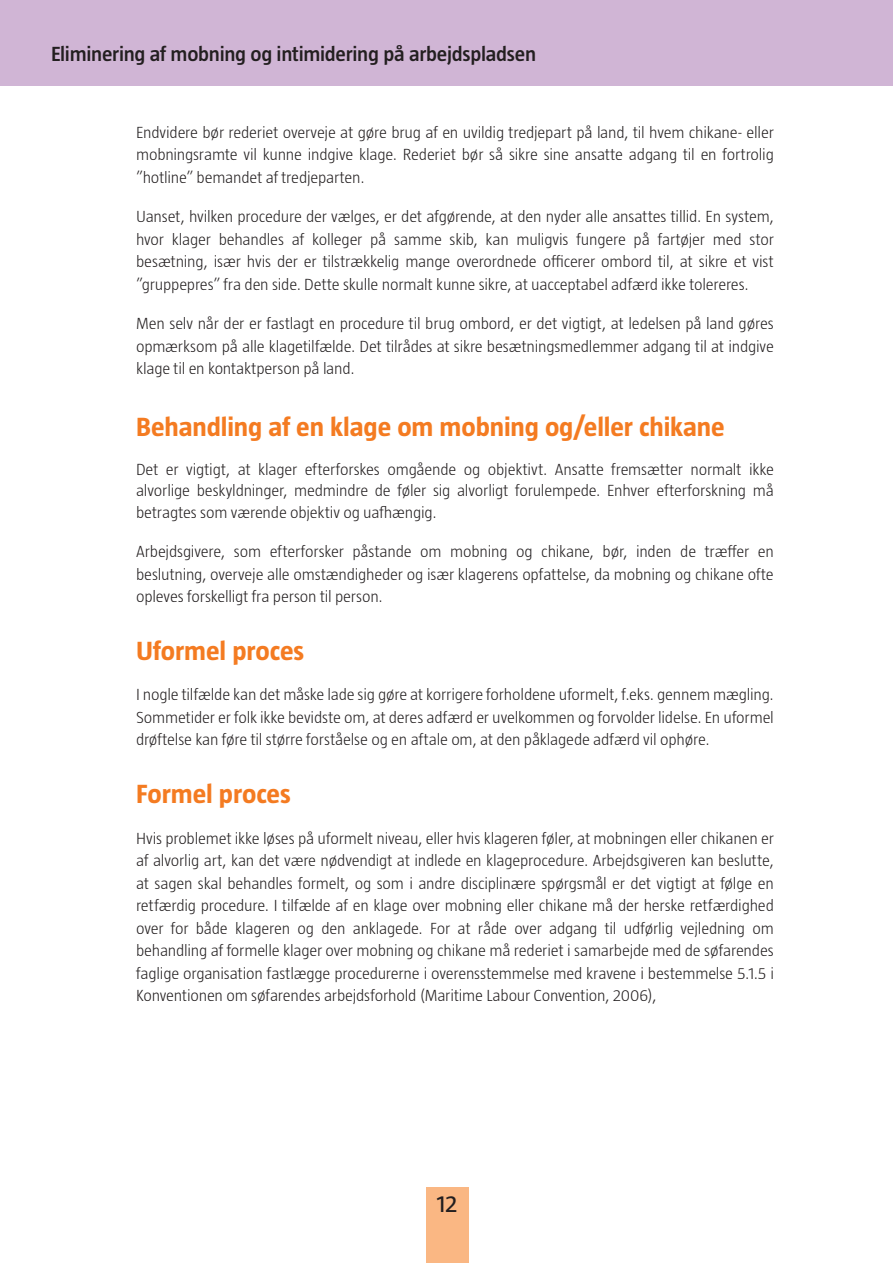
<style>
.page{position:relative;width:893px;height:1263px;background:#fff}
.page>*{position:absolute;margin:0;border:0;box-sizing:border-box;transform-origin:0 0}
.Titre_3{font:700 27px "Taz";letter-spacing:-.005em;color:#f47b21;scale:1.05 1}
.t1{font:24px "Taz";color:#231f20;scale:1.05 1}
.Section_Heading{font:600 21px "Taz";letter-spacing:-.01em;color:#231f20;scale:1.05 1}
.Body{font:300 16.5px/22.5px "Taz";letter-spacing:-.01em;color:#231f20;text-align:justify}
</style>
<div class="page">
<div style="left:426px;top:1187px;width:42px;height:76px;background:#fab783"></div>
<div style="left:0;top:0;width:893px;height:85px;background:#d0b5d5"></div>
<p class="Section_Heading" style="left:51px;top:42px;width:464px">Eliminering af mobning og intimidering på arbejdspladsen</p>
<p class="Body" style="left:136px;top:121px;width:639px">Endvidere bør rederiet overveje at gøre brug af en uvildig tredjepart på land, til hvem chikane- eller mobningsramte vil kunne indgive klage. Rederiet bør så sikre sine ansatte adgang til en fortrolig ”hotline” bemandet af tredjeparten.</p>
<p class="Body" style="left:136px;top:205px;width:639px">Uanset, hvilken procedure der vælges, er det afgørende, at den nyder alle ansattes tillid. En system, hvor klager behandles af kolleger på samme skib, kan muligvis fungere på fartøjer med stor besætning, især hvis der er tilstrækkelig mange overordnede officerer ombord til, at sikre et vist ”gruppepres” fra den side. Dette skulle normalt kunne sikre, at uacceptabel adfærd ikke tolereres.</p>
<p class="Body" style="left:136px;top:312px;width:639px">Men selv når der er fastlagt en procedure til brug ombord, er det vigtigt, at ledelsen på land gøres opmærksom på alle klagetilfælde. Det tilrådes at sikre besætningsmedlemmer adgang til at indgive klage til en kontaktperson på land.</p>
<p class="Titre_3" style="left:136px;top:412px;width:562px">Behandling af en klage om mobning og/eller chikane</p>
<p class="Body" style="left:136px;top:459px;width:639px;line-height:21px">Det er vigtigt, at klager efterforskes omgående og objektivt. Ansatte fremsætter normalt ikke alvorlige beskyldninger, medmindre de føler sig alvorligt forulempede. Enhver efterforskning må betragtes som værende objektiv og uafhængig.</p>
<p class="Body" style="left:136px;top:540px;width:639px">Arbejdsgivere, som efterforsker påstande om mobning og chikane, bør, inden de træffer en beslutning, overveje alle omstændigheder og især klagerens opfattelse, da mobning og chikane ofte opleves forskelligt fra person til person.</p>
<p class="Titre_3" style="left:136px;top:635px;width:162px">Uformel proces</p>
<p class="Body" style="left:136px;top:683px;width:639px">I nogle tilfælde kan det måske lade sig gøre at korrigere forholdene uformelt, f.eks. gennem mægling.<br>Sommetider er folk ikke bevidste om, at deres adfærd er uvelkommen og forvolder lidelse. En uformel drøftelse kan føre til større forståelse og en aftale om, at den påklagede adfærd vil ophøre.</p>
<p class="Titre_3" style="left:136px;top:779px;width:149px">Formel proces</p>
<p class="Body" style="left:136px;top:827px;width:639px">Hvis problemet ikke løses på uformelt niveau, eller hvis klageren føler, at mobningen eller chikanen er af alvorlig art, kan det være nødvendigt at indlede en klageprocedure. Arbejdsgiveren kan beslutte, at sagen skal behandles formelt, og som i andre disciplinære spørgsmål er det vigtigt at følge en retfærdig procedure. I tilfælde af en klage over mobning eller chikane må der herske retfærdighed over for både klageren og den anklagede. For at råde over adgang til udførlig vejledning om behandling af formelle klager over mobning og chikane må rederiet i samarbejde med de søfarendes faglige organisation fastlægge procedurerne i overensstemmelse med kravene i bestemmelse 5.1.5 i Konventionen om søfarendes arbejdsforhold (Maritime Labour Convention, 2006),</p>
<h2 class="t1" style="left:437px;top:1190px;width:21px">12</h2>
</div>
